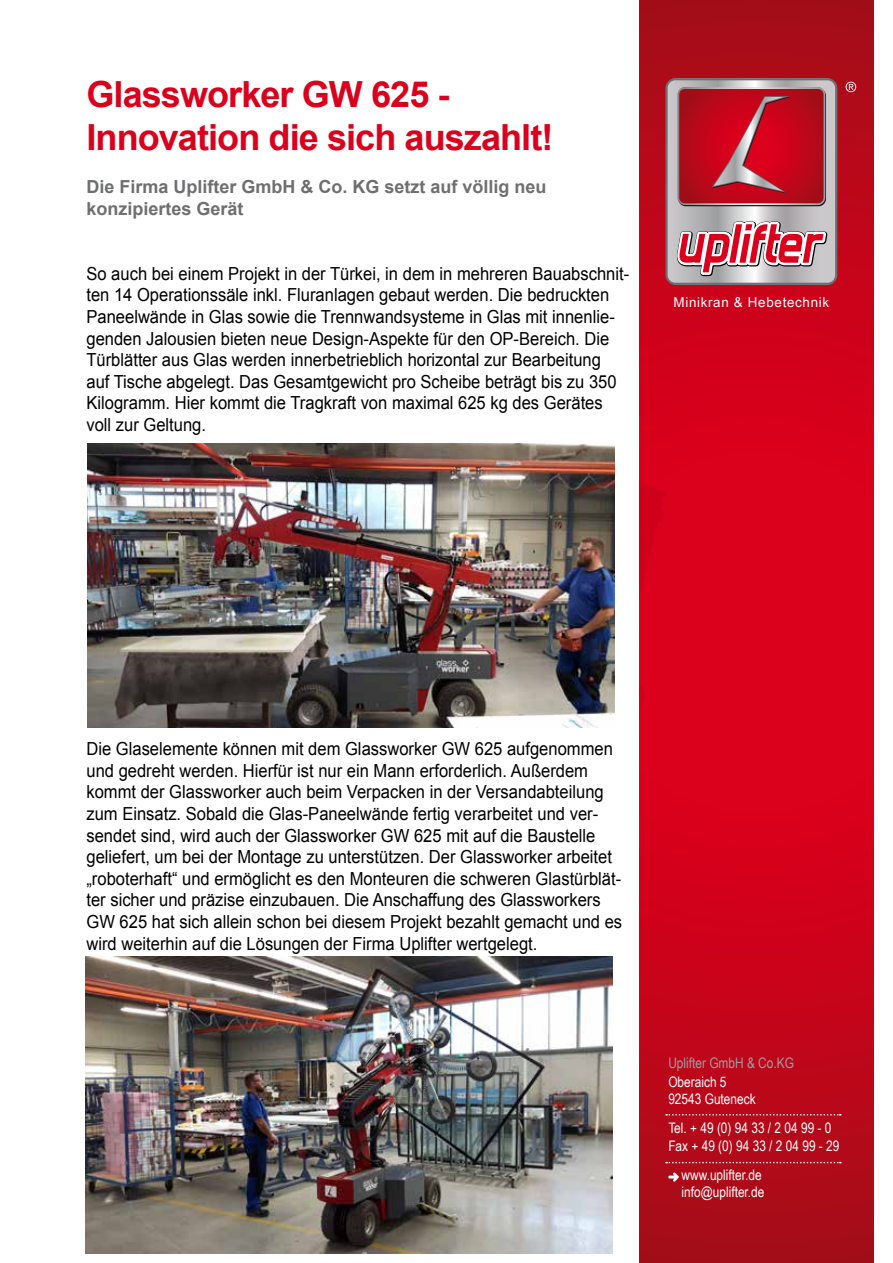
<style>
.page{position:relative;width:893px;height:1263px;background:#fff}
.page>*{position:absolute;margin:0;border:0;box-sizing:border-box;transform-origin:0 0}
.t1{font:700 36px/43.2px "Arial";letter-spacing:-.025em;color:#db001b}
.t2{font:18px/21.6px "Arial";color:#000;scale:.92 1}
.t3{font:700 18px/21.6px "Arial";color:#6e6f71}
.t4{font:14.55px/17.4px "Arial Narrow";color:#fff}
.t5{font:14.55px "Arial Narrow";color:#9c9e9f}
.t6{font:13.65px "Arial Narrow";letter-spacing:.04em;color:#fff;scale:1.2 1}
</style>
<div class="page">
<svg style="left:640px;top:1px;width:233px;height:1262px;background:#c9031a"></svg>
<svg style="left:640px;top:470px;width:28px;height:139px;background:#d6001a"></svg>
<svg style="left:640px;top:671px;width:11px;height:125px"></svg>
<svg style="left:666px;top:1162px;width:175px;height:1px"></svg>
<svg style="left:666px;top:1114px;width:175px;height:1px"></svg>
<svg style="left:668px;top:1172px;width:11px;height:10px"></svg>
<svg style="left:846px;top:82px;width:10px;height:10px"></svg>
<svg style="left:665px;top:78px;width:172px;height:248px;background:#bf4f5c"></svg>
<img style="left:87px;top:443px;width:527px;height:284px">
<img style="left:85px;top:957px;width:527px;height:296px">
<h1 class="t1" style="left:86px;top:74px;width:468px">Glassworker GW 625 -<br>Innovation die sich auszahlt!</h1>
<p class="t3" style="left:86px;top:177px;width:462px">Die Firma Uplifter GmbH &amp; Co. KG setzt auf völlig neu konzipiertes Gerät</p>
<p class="t2" style="left:86px;top:263px;width:591px">So auch bei einem Projekt in der Türkei, in dem in mehreren Bauabschnit&shy;ten 14 Operationssäle inkl. Fluranlagen gebaut werden. Die bedruckten Paneelwände in Glas sowie die Trennwandsysteme in Glas mit innenlie&shy;genden Jalousien bieten neue Design-Aspekte für den OP-Bereich. Die Türblätter aus Glas werden innerbetrieblich horizontal zur Bearbeitung<br>auf Tische abgelegt. Das Gesamtgewicht pro Scheibe beträgt bis zu 350<br>Kilogramm. Hier kommt die Tragkraft von maximal 625 kg des Gerätes voll zur Geltung.</p>
<p class="t6" style="left:674px;top:292px;width:131px">Minikran &amp; Hebetechnik</p>
<p class="t2" style="left:86px;top:738px;width:584px">Die Glaselemente können mit dem Glassworker GW 625 aufgenommen und gedreht werden. Hierfür ist nur ein Mann erforderlich. Außerdem kommt der Glassworker auch beim Verpacken in der Versandabteilung zum Einsatz. Sobald die Glas-Paneelwände fertig verarbeitet und ver&shy;sendet sind, wird auch der Glassworker GW 625 mit auf die Baustelle geliefert, um bei der Montage zu unterstützen. Der Glassworker arbeitet „roboterhaft“ und ermöglicht es den Monteuren die schweren Glastürblät&shy;ter sicher und präzise einzubauen. Die Anschaffung des Glassworkers GW 625 hat sich allein schon bei diesem Projekt bezahlt gemacht und es wird weiterhin auf die Lösungen der Firma Uplifter wertgelegt.</p>
<p class="t5" style="left:668px;top:1052px;width:127px">Uplifter GmbH &amp; Co.KG</p>
<p class="t4" style="left:668px;top:1072px;width:89px">Oberaich 5<br>92543 Guteneck</p>
<p class="t4" style="left:668px;top:1119px;width:173px">Tel. + 49 (0) 94 33 / 2 04 99 - 0<br>Fax + 49 (0) 94 33 / 2 04 99 - 29</p>
<p class="t4" style="left:682px;top:1165px;width:84px">www.uplifter.de info@uplifter.de</p>
</div>
